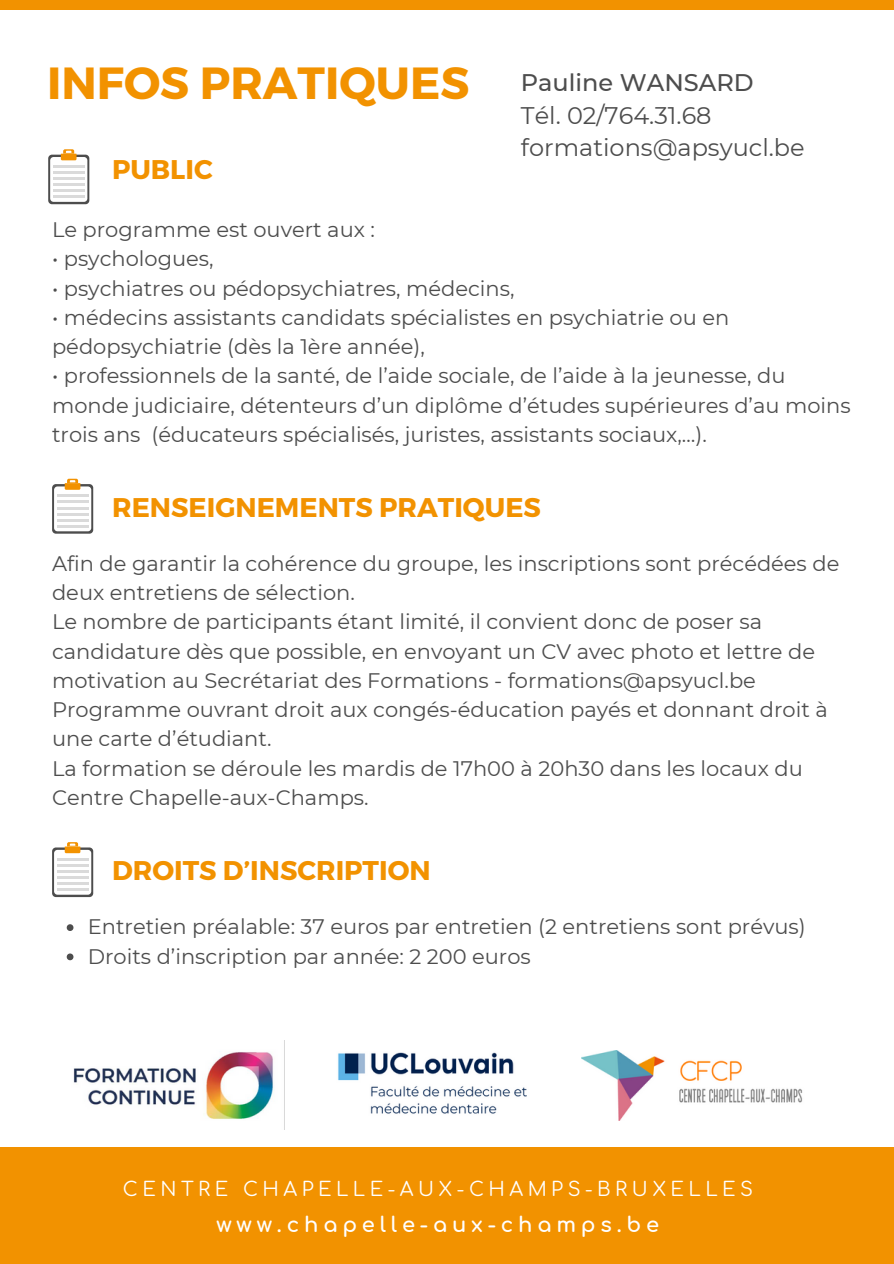
<style>
.page{position:relative;width:894px;height:1264px;background:#fff}
.page>*{position:absolute;margin:0;border:0;box-sizing:border-box;transform-origin:0 0}
.t1{font:700 45px "Montserrat";color:#f29200}
.t2{font:700 27px "Montserrat";color:#f29200}
.t3{font:24px/32.7px "Montserrat";color:#4d4d4d}
.t4{font:500 24px "Montserrat";color:#4d4d4d}
.t5{font:21px/29.2px "Montserrat";color:#4d4d4d}
.t6{font:700 21px "Comfortaa";letter-spacing:.23em;color:#fff}
.t7{font:19.5px "Comfortaa";letter-spacing:.23em;color:#fff}
</style>
<div class="page">
<div style="left:0;top:0;width:893px;height:9px;background:#f29200"></div>
<svg style="left:48px;top:155px;width:41px;height:49px"></svg>
<div style="left:50px;top:157px;width:37px;height:45px;background:#fff;border-radius:3px"></div>
<svg style="left:61px;top:149px;width:15px;height:11px"></svg>
<hr style="left:53px;top:165px;width:32px;height:2px;background:#dadada">
<hr style="left:53px;top:171px;width:32px;height:2px;background:#dadada">
<hr style="left:53px;top:177px;width:32px;height:3px;background:#dadada">
<hr style="left:53px;top:183px;width:32px;height:3px;background:#dadada">
<hr style="left:53px;top:189px;width:32px;height:3px;background:#dadada">
<hr style="left:53px;top:196px;width:32px;height:2px;background:#dadada">
<svg style="left:52px;top:484px;width:41px;height:49px"></svg>
<svg style="left:54px;top:486px;width:37px;height:45px"></svg>
<svg style="left:65px;top:479px;width:15px;height:11px"></svg>
<hr style="left:57px;top:495px;width:32px;height:2px;background:#dadada">
<hr style="left:57px;top:501px;width:32px;height:2px;background:#dadada">
<hr style="left:57px;top:507px;width:32px;height:2px;background:#dadada">
<hr style="left:57px;top:513px;width:32px;height:2px;background:#dadada">
<hr style="left:57px;top:519px;width:32px;height:2px;background:#dadada">
<hr style="left:57px;top:525px;width:32px;height:2px;background:#dadada">
<svg style="left:67px;top:924px;width:6px;height:7px"></svg>
<svg style="left:67px;top:953px;width:6px;height:7px"></svg>
<svg style="left:52px;top:847px;width:41px;height:50px"></svg>
<svg style="left:54px;top:849px;width:37px;height:45px"></svg>
<svg style="left:65px;top:842px;width:15px;height:11px"></svg>
<hr style="left:57px;top:858px;width:32px;height:2px;background:#dadada">
<hr style="left:57px;top:864px;width:32px;height:2px;background:#dadada">
<hr style="left:57px;top:870px;width:32px;height:2px;background:#dadada">
<hr style="left:57px;top:876px;width:32px;height:2px;background:#dadada">
<hr style="left:57px;top:882px;width:32px;height:2px;background:#dadada">
<hr style="left:57px;top:888px;width:32px;height:2px;background:#dadada">
<div style="left:0;top:1147px;width:893px;height:116px;background:#f29200"></div>
<img style="left:73px;top:1052px;width:201px;height:67px">
<img style="left:338px;top:1052px;width:189px;height:62px">
<img style="left:581px;top:1050px;width:222px;height:70px">
<p class="t1" style="left:47px;top:54px;width:423px">INFOS PRATIQUES</p>
<h1 class="t2" style="left:112px;top:152px;width:102px">PUBLIC</h1>
<p class="t4" style="left:521px;top:68px;width:234px">Pauline WANSARD</p>
<p class="t3" style="left:521px;top:99px;width:285px">Tél. 02/764.31.68 formations@apsyucl.be</p>
<p class="t5" style="left:52px;top:215px;width:324px">Le programme est ouvert aux :</p>
<h2 class="t5" style="left:52px;top:244px;width:163px">• psychologues,</h2>
<p class="t5" style="left:52px;top:273px;width:464px">• psychiatres ou pédopsychiatres, médecins,</p>
<p class="t5" style="left:52px;top:302px;width:678px">• médecins assistants candidats spécialistes en psychiatrie ou en pédopsychiatrie (dès la 1ère année),</p>
<p class="t5" style="left:52px;top:361px;width:799px">• professionnels de la santé, de l’aide sociale, de l’aide à la jeunesse, du monde judiciaire, détenteurs d’un diplôme d’études supérieures d’au moins trois ans (éducateurs spécialisés, juristes, assistants sociaux,…).</p>
<p class="t2" style="left:112px;top:489px;width:430px">RENSEIGNEMENTS PRATIQUES</p>
<p class="t5" style="left:52px;top:548px;width:788px">Afin de garantir la cohérence du groupe, les inscriptions sont précédées de deux entretiens de sélection.</p>
<p class="t5" style="left:52px;top:607px;width:764px">Le nombre de participants étant limité, il convient donc de poser sa candidature dès que possible, en envoyant un CV avec photo et lettre de motivation au Secrétariat des Formations - formations@apsyucl.be</p>
<h2 class="t5" style="left:52px;top:695px;width:777px">Programme ouvrant droit aux congés-éducation payés et donnant droit à une carte d’étudiant.</h2>
<p class="t5" style="left:52px;top:753px;width:752px">La formation se déroule les mardis de 17h00 à 20h30 dans les locaux du<br>Centre Chapelle-aux-Champs.</p>
<p class="t2" style="left:112px;top:852px;width:320px">DROITS D’INSCRIPTION</p>
<p class="t5" style="left:88px;top:912px;width:719px">Entretien préalable: 37 euros par entretien (2 entretiens sont prévus)</p>
<p class="t5" style="left:88px;top:941px;width:444px">Droits d’inscription par année: 2 200 euros</p>
<p class="t7" style="left:123px;top:1178px;width:631px">CENTRE CHAPELLE-AUX-CHAMPS-BRUXELLES</p>
<p class="t6" style="left:216px;top:1213px;width:444px">www.chapelle-aux-champs.be</p>
</div>
